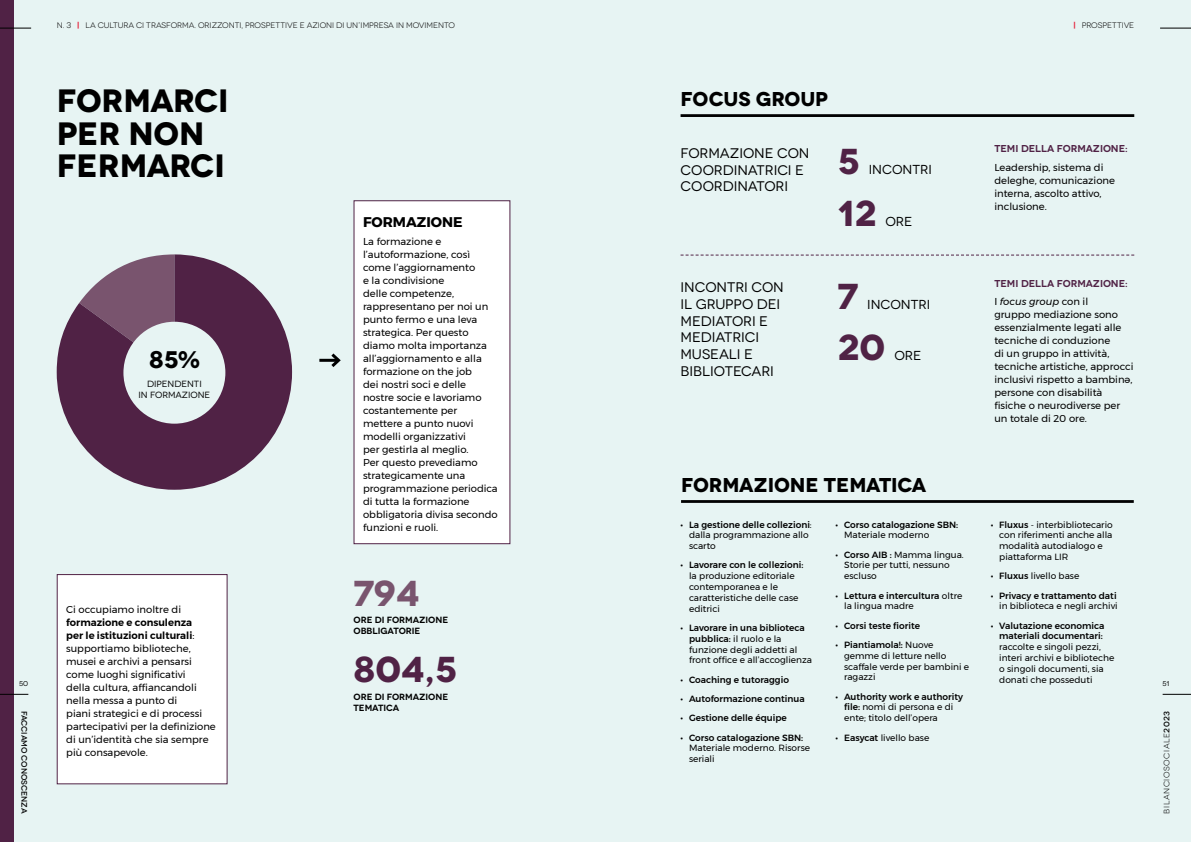
<style>
.page{position:relative;width:1191px;height:842px;background:#fff}
.page>*{position:absolute;margin:0;border:0;box-sizing:border-box;transform-origin:0 0}
.t1{font:700 36px "Novecentowide";color:#502245}
.t2{font:700 36px "Novecentowide";color:#79546e}
.t3{font:700 32.3px/32.3px "Novecentowide";letter-spacing:-.01em;color:#000}
.t4{font:700 24px "Novecentowide";color:#000}
.t5{font:700 20px "Novecentowide";letter-spacing:-.01em;color:#000}
.t6{font:700 14px "Montserrat";color:#000}
.t7{font:13.9px/16.7px "Novecentowide";letter-spacing:-.005em;color:#000}
.t8{font:13px "Novecentowide";color:#000}
.t9{font:10px/13px "Montserrat";color:#000}
.t10{font:600 10px "Novecentowide";color:#502245}
.t11{font:9px/10.8px "Montserrat";color:#000}
.t12{font:500 9px/10.8px "Montserrat";color:#000}
.t13{font:600 9px/10.8px "Novecentowide";letter-spacing:-.005em;color:#000}
.t14{font:9px/10.8px "Novecentowide";color:#000;text-align:center}
.t15{font:8px "Novecentowide";color:#000}
.t16{font:8px "Novecentowide";letter-spacing:.065em;color:#000}
.t17{font:500 8px "Novecentowide";letter-spacing:-.01em;color:#000}
.t18{font:7px "Novecentowide";color:#000}
.s1{font-weight:700;color:#e52740}
.s2{font-style:italic}
.s3{font-weight:500}
.s4{font-weight:400}
.s5{font-weight:600}
</style>
<div class="page">
<div style="left:0;top:0;width:595px;height:842px;background:#e7f4f3"></div>
<div style="left:595px;top:0;width:596px;height:842px;background:#e7f4f3"></div>
<svg style="left:57px;top:254px;width:235px;height:236px;fill:#502245"></svg>
<div style="left:123px;top:322px;width:102px;height:102px;background:#e7f4f3;border-radius:50%"></div>
<hr style="left:680px;top:114px;width:454px;height:3px;background:#000">
<hr style="left:681px;top:500px;width:452px;height:3px;background:#000">
<div style="left:354px;top:201px;width:156px;height:343px;background:#fff"></div>
<div style="left:353px;top:200px;width:157px;height:344px;border:1px solid #502245"></div>
<div style="left:57px;top:575px;width:170px;height:209px;background:#fff"></div>
<hr style="left:319px;top:359px;width:19px;height:3px;background:#000">
<svg style="left:328px;top:353px;width:13px;height:14px"></svg>
<svg style="left:680px;top:255px;width:454px;height:1px"></svg>
<div style="left:0;top:0;width:14px;height:842px;background:#502245"></div>
<hr style="left:1160px;top:28px;width:31px;height:1px;background:#000">
<svg style="left:0;top:694px;width:28px;height:1px"></svg>
<svg style="left:1162px;top:694px;width:29px;height:1px"></svg>
<hr style="left:0;top:28px;width:31px;height:1px;background:#000">
<p class="t15" style="left:57px;top:21px;width:400px">N. 3 <span class="s1">|</span> LA CULTURA CI TRASFORMA. ORIZZONTI, PROSPETTIVE E AZIONI DI UN’IMPRESA IN MOVIMENTO</p>
<p class="t15" style="left:1073px;top:21px;width:62px"><span class="s1">|</span> PROSPETTIVE</p>
<h2 class="t3" style="left:57px;top:85px;width:173px">FORMARCI<br>PER NON<br>FERMARCI</h2>
<h3 class="t5" style="left:680px;top:87px;width:149px">FOCUS GROUP</h3>
<p class="t10" style="left:994px;top:143px;width:135px">TEMI DELLA FORMAZIONE:</p>
<p class="t9" style="left:994px;top:161px;width:122px">Leadership, sistema di deleghe, comunicazione interna, ascolto attivo, inclusione.</p>
<h3 class="t7" style="left:680px;top:145px;width:130px">FORMAZIONE CON<br>COORDINATRICI E<br>COORDINATORI</h3>
<h1 class="t1" style="left:837px;top:139px;width:24px">5</h1>
<h3 class="t8" style="left:868px;top:162px;width:65px">INCONTRI</h3>
<h1 class="t1" style="left:837px;top:191px;width:40px">12</h1>
<h3 class="t8" style="left:885px;top:214px;width:28px">ORE</h3>
<h3 class="t6" style="left:363px;top:210px;width:101px">FORMAZIONE</h3>
<p class="t9" style="left:363px;top:235px;width:136px">La formazione e l’autoformazione, così come l’aggiornamento<br>e la condivisione<br>delle competenze, rappresentano per noi un punto fermo e una leva strategica. Per questo diamo molta importanza all’aggiornamento e alla formazione on the job<br>dei nostri soci e delle nostre socie e lavoriamo costantemente per mettere a punto nuovi modelli organizzativi<br>per gestirla al meglio.<br>Per questo prevediamo strategicamente una programmazione periodica di tutta la formazione obbligatoria divisa secondo funzioni e ruoli.</p>
<p class="t10" style="left:994px;top:277px;width:135px">TEMI DELLA FORMAZIONE:</p>
<p class="t9" style="left:994px;top:295px;width:141px">I <span class="s2">focus group</span> con il<br>gruppo mediazione sono essenzialmente legati alle tecniche di conduzione<br>di un gruppo in attività, tecniche artistiche, approcci inclusivi rispetto a bambinə, persone con disabilità fisiche o neurodiverse per un totale di 20 ore.</p>
<h3 class="t7" style="left:680px;top:279px;width:105px">INCONTRI CON<br>IL GRUPPO DEI<br>MEDIATORI E<br>MEDIATRICI<br>MUSEALI E<br>BIBLIOTECARI</h3>
<h1 class="t1" style="left:837px;top:274px;width:22px">7</h1>
<h3 class="t8" style="left:867px;top:297px;width:65px">INCONTRI</h3>
<h1 class="t1" style="left:837px;top:325px;width:49px">20</h1>
<h3 class="t4" style="left:149px;top:344px;width:52px">85%</h3>
<p class="t14" style="left:139px;top:379px;width:73px">DIPENDENTI<br>IN FORMAZIONE</p>
<h3 class="t8" style="left:894px;top:348px;width:28px">ORE</h3>
<h3 class="t5" style="left:681px;top:473px;width:247px">FORMAZIONE TEMATICA</h3>
<p class="t11" style="left:689px;top:519px;width:124px;text-indent:-9px"><span class="s3">• La gestione delle collezioni</span>: dalla programmazione allo scarto</p>
<p class="t12" style="left:680px;top:560px;width:124px">• Lavorare con le collezioni:</p>
<p class="t11" style="left:689px;top:570px;width:111px">la produzione editoriale contemporanea e le caratteristiche delle case editrici</p>
<p class="t11" style="left:689px;top:622px;width:124px;text-indent:-9px"><span class="s3">• Lavorare in una biblioteca pubblica:</span> il ruolo e la funzione degli addetti al front office e all’accoglienza</p>
<p class="t12" style="left:680px;top:674px;width:110px">• Coaching e tutoraggio</p>
<p class="t12" style="left:680px;top:693px;width:126px">• Autoformazione continua</p>
<p class="t12" style="left:680px;top:713px;width:108px">• Gestione delle équipe</p>
<p class="t12" style="left:680px;top:732px;width:124px">• Corso catalogazione SBN:</p>
<p class="t11" style="left:689px;top:743px;width:122px">Materiale moderno. Risorse seriali</p>
<p class="t12" style="left:835px;top:519px;width:124px">• Corso catalogazione SBN:</p>
<p class="t11" style="left:844px;top:530px;width:87px">Materiale moderno</p>
<p class="t11" style="left:844px;top:549px;width:121px;text-indent:-9px"><span class="s3">• Corso AIB :</span> Mamma lingua.<br>Storie per tutti, nessuno escluso</p>
<p class="t12" style="left:844px;top:590px;width:120px;text-indent:-9px">• Lettura e intercultura <span class="s4">oltre la lingua madre</span></p>
<p class="t12" style="left:835px;top:620px;width:86px">• Corsi teste fiorite</p>
<p class="t11" style="left:844px;top:639px;width:127px;text-indent:-9px"><span class="s3">• Piantiamola!:</span> Nuove gemme di letture nello scaffale verde per bambini e ragazzi</p>
<p class="t11" style="left:844px;top:691px;width:120px;text-indent:-9px"><span class="s3">• Authority work e authority file:</span> nomi di persona e di ente; titolo dell’opera</p>
<p class="t11" style="left:835px;top:732px;width:95px"><span class="s3">• Easycat</span> livello base</p>
<p class="t11" style="left:999px;top:519px;width:115px;text-indent:-9px"><span class="s3">• Fluxus</span> - interbibliotecario con riferimenti anche alla modalità autodialogo e piattaforma LIR</p>
<p class="t11" style="left:990px;top:570px;width:90px"><span class="s3">• Fluxus</span> livello base</p>
<p class="t12" style="left:990px;top:590px;width:127px">• Privacy e trattamento dati</p>
<p class="t11" style="left:999px;top:601px;width:120px">in biblioteca e negli archivi</p>
<p class="t12" style="left:990px;top:620px;width:115px;text-align:right">• Valutazione economica materiali documentari:</p>
<p class="t11" style="left:999px;top:641px;width:117px">raccolte e singoli pezzi, interi archivi e biblioteche o singoli documenti, sia donati che posseduti</p>
<h1 class="t2" style="left:353px;top:571px;width:68px">794</h1>
<p class="t9" style="left:66px;top:602px;width:116px">Ci occupiamo inoltre di</p>
<p class="t9" style="left:66px;top:615px;width:151px"><span class="s5">formazione e consulenza<br>per le istituzioni culturali</span>: supportiamo biblioteche, musei e archivi a pensarsi come luoghi significativi<br>della cultura, affiancandoli nella messa a punto di<br>piani strategici e di processi partecipativi per la definizione di un’identità che sia sempre più consapevole.</p>
<p class="t13" style="left:353px;top:614px;width:96px">ORE DI FORMAZIONE<br>OBBLIGATORIE</p>
<h1 class="t1" style="left:353px;top:647px;width:105px">804,5</h1>
<p class="t18" style="left:19px;top:680px;width:11px">50</p>
<p class="t18" style="left:1162px;top:680px;width:8px">51</p>
<p class="t16" style="left:1162px;top:814px;width:104px;rotate:-90deg">BILANCIOSOCIALE<span class="s3">2023</span></p>
<p class="t13" style="left:353px;top:692px;width:96px">ORE DI FORMAZIONE<br>TEMATICA</p>
<p class="t17" style="left:29px;top:711px;width:104px;rotate:90deg">facciamo conoscenza</p>
</div>
